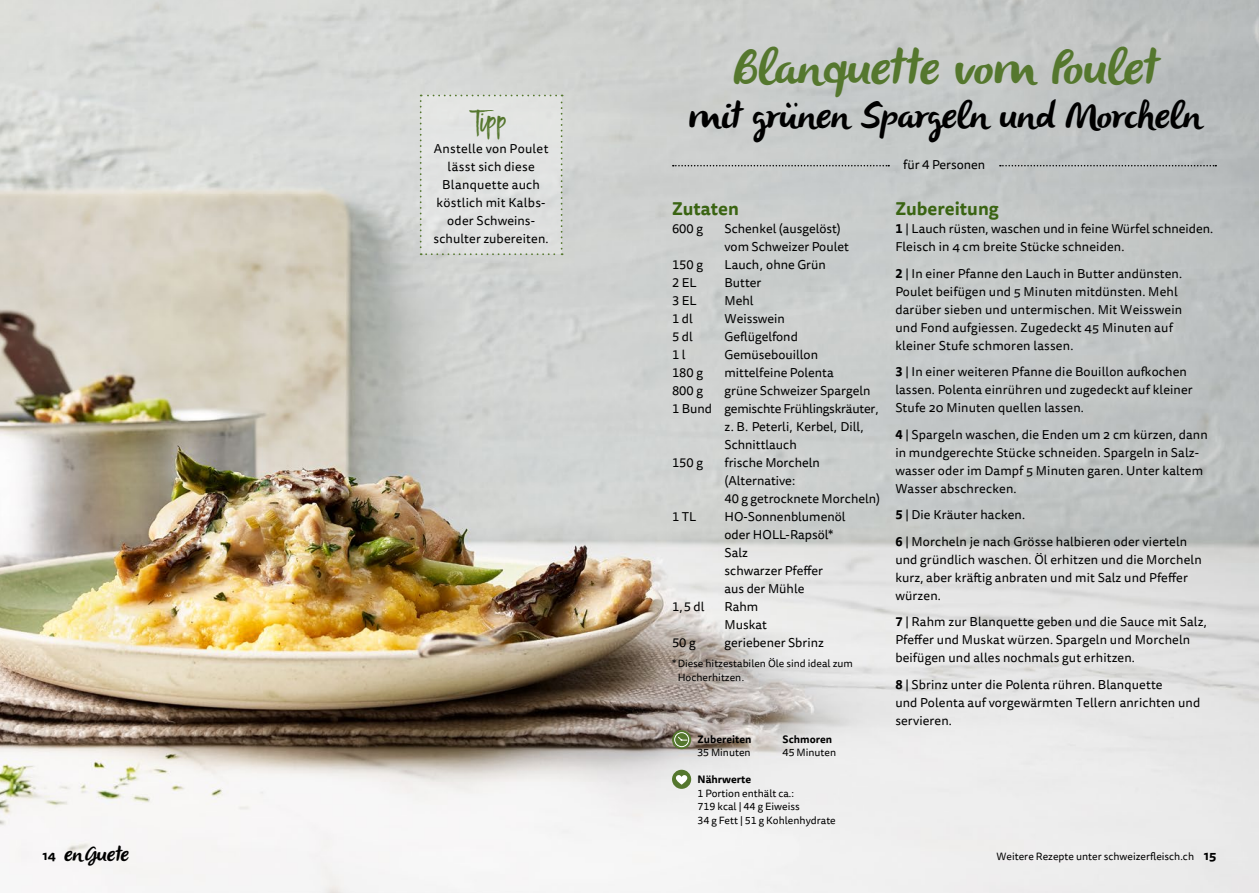
<style>
.page{position:relative;width:1259px;height:893px;background:#fff}
.page>*{position:absolute;margin:0;border:0;box-sizing:border-box;transform-origin:0 0}
.t1{font:italic 49.5px "Olivier";color:#55772e}
.t2{font:italic 37.5px "Olivier";color:#000}
.t3{font:28.5px "Black Diamond";color:#55772e}
.t4{font:italic 21px "Olivier";color:#000}
.t5{font:700 18px "Tisa Sans OT";color:#3a6412}
.t6{font:12.75px/18px "Tisa Sans OT";letter-spacing:.01em;color:#000}
.t7{font:12.75px "Tisa Sans OT";letter-spacing:-.015em;color:#000}
.t8{font:10.5px/13.5px "Tisa Sans OT";color:#000}
.t9{font:700 10.5px "Tisa Sans OT";color:#000}
.s1{font-weight:700}
.s2{font-family:"Tisa Sans OT";font-weight:700;font-style:normal;font-size:12.75px}
.s3{font-weight:700;font-size:12.75px}
</style>
<div class="page">
<img style="left:0;top:0;width:1259px;height:893px">
<svg style="left:673px;top:165px;width:216px;height:1px"></svg>
<svg style="left:1000px;top:165px;width:216px;height:1px"></svg>
<svg style="left:672px;top:730px;width:19px;height:19px"></svg>
<div style="left:674px;top:732px;width:15px;height:15px;border:1px solid #fff;border-radius:50%"></div>
<svg style="left:677px;top:736px;width:10px;height:5px"></svg>
<div style="left:672px;top:770px;width:19px;height:19px;background:#55772e;border-radius:50%"></div>
<svg style="left:676px;top:775px;width:11px;height:10px"></svg>
<div style="left:420px;top:95px;width:142px;height:160px;background:#e1e3e2"></div>
<h3 class="t3" style="left:475px;top:102px;width:34px">Tipp</h3>
<p class="t6" style="left:433px;top:140px;width:117px;text-align:center">Anstelle von Poulet lässt sich diese<br>Blanquette auch köstlich mit Kalbs&shy;oder Schweins&shy;schulter zubereiten.</p>
<h1 class="t1" style="left:732px;top:40px;width:437px">Blanquettevo m Po ulet</h1>
<h2 class="t2" style="left:687px;top:94px;width:514px">mitgrünen Spargeln und Morcheln</h2>
<h3 class="t5" style="left:672px;top:197px;width:68px">Zutaten</h3>
<p class="t6" style="left:672px;top:220px;width:32px">600 g</p>
<p class="t6" style="left:724px;top:220px;width:126px">Schenkel (ausgelöst) vom Schweizer Poulet</p>
<p class="t6" style="left:672px;top:256px;width:32px">150 g</p>
<p class="t6" style="left:724px;top:256px;width:103px">Lauch, ohne Grün</p>
<p class="t6" style="left:672px;top:274px;width:26px">2 EL</p>
<p class="t6" style="left:724px;top:274px;width:38px">Butter</p>
<p class="t6" style="left:672px;top:292px;width:26px">3 EL</p>
<p class="t6" style="left:724px;top:292px;width:31px">Mehl</p>
<p class="t6" style="left:672px;top:310px;width:22px">1 dl</p>
<p class="t6" style="left:724px;top:310px;width:62px">Weisswein</p>
<p class="t6" style="left:672px;top:328px;width:22px">5 dl</p>
<p class="t6" style="left:724px;top:328px;width:75px">Geflügelfond</p>
<p class="t6" style="left:672px;top:346px;width:15px">1 l</p>
<p class="t6" style="left:724px;top:346px;width:95px">Gemüsebouillon</p>
<p class="t6" style="left:672px;top:364px;width:32px">180 g</p>
<p class="t6" style="left:724px;top:364px;width:111px">mittelfeine Polenta</p>
<p class="t6" style="left:672px;top:382px;width:32px">800 g</p>
<p class="t6" style="left:724px;top:382px;width:147px">grüne Schweizer Spargeln</p>
<p class="t7" style="left:672px;top:401px;width:209px">1 Bund gemischte Frühlingskräuter,</p>
<p class="t6" style="left:724px;top:418px;width:142px">z.B. Peterli, Kerbel, Dill,</p>
<p class="t6" style="left:724px;top:436px;width:74px">Schnittlauch</p>
<p class="t6" style="left:672px;top:454px;width:32px">150 g</p>
<p class="t6" style="left:724px;top:454px;width:157px">frische Morcheln (Alternative:<br>40 g getrocknete Morcheln)</p>
<p class="t6" style="left:672px;top:508px;width:26px">1 TL</p>
<p class="t6" style="left:724px;top:508px;width:122px">HO-Sonnenblumenöl oder HOLL-Rapsöl*<br>Salz<br>schwarzer Pfeffer aus der Mühle</p>
<p class="t6" style="left:672px;top:599px;width:34px">1,5 dl</p>
<p class="t6" style="left:724px;top:599px;width:44px">Rahm<br>Muskat</p>
<p class="t6" style="left:672px;top:635px;width:25px">50 g</p>
<p class="t6" style="left:724px;top:635px;width:101px">geriebener Sbrinz</p>
<p class="t8" style="left:678px;top:657px;width:177px;text-indent:-6px">* Diese hitzestabilen Öle sind ideal zum<br>Hocherhitzen.</p>
<p class="t9" style="left:697px;top:732px;width:56px">Zubereiten</p>
<p class="t8" style="left:697px;top:746px;width:55px">35 Minuten</p>
<p class="t9" style="left:697px;top:773px;width:55px">Nährwerte</p>
<p class="t8" style="left:697px;top:787px;width:140px">1 Portion enthält ca.:<br>719 kcal | 44 g Eiweiss<br>34 g Fett | 51 g Kohlenhydrate</p>
<p class="t9" style="left:782px;top:732px;width:51px">Schmoren</p>
<p class="t8" style="left:782px;top:746px;width:55px">45 Minuten</p>
<p class="t6" style="left:903px;top:156px;width:84px">für 4 Personen</p>
<h3 class="t5" style="left:895px;top:197px;width:105px">Zubereitung</h3>
<p class="t6" style="left:895px;top:220px;width:319px"><span class="s1">1</span> | Lauch rüsten, waschen und in feine Würfel schneiden.<br>Fleisch in 4 cm breite Stücke schneiden.</p>
<p class="t6" style="left:895px;top:265px;width:288px"><span class="s1">2</span> | In einer Pfanne den Lauch in Butter andünsten.<br>Poulet beifügen und 5 Minuten mitdünsten. Mehl darüber sieben und untermischen. Mit Weisswein und Fond aufgiessen. Zugedeckt 45 Minuten auf kleiner Stufe schmoren lassen.</p>
<p class="t6" style="left:895px;top:363px;width:299px"><span class="s1">3</span> | In einer weiteren Pfanne die Bouillon aufkochen lassen. Polenta einrühren und zugedeckt auf kleiner<br>Stufe 20 Minuten quellen lassen.</p>
<p class="t6" style="left:895px;top:426px;width:314px"><span class="s1">4</span> | Spargeln waschen, die Enden um 2 cm kürzen, dann in mundgerechte Stücke schneiden. Spargeln in Salz&shy;wasser oder im Dampf 5 Minuten garen. Unter kaltem Wasser abschrecken.</p>
<p class="t6" style="left:895px;top:502px;width:293px;line-height:26.5px"><span class="s1">5</span> | Die Kräuter hacken.<br><span class="s1">6</span> | Morcheln je nach Grösse halbieren oder vierteln</p>
<p class="t6" style="left:895px;top:551px;width:308px">und gründlich waschen. Öl erhitzen und die Morcheln kurz, aber kräftig anbraten und mit Salz und Pfeffer würzen.</p>
<p class="t6" style="left:895px;top:614px;width:313px"><span class="s1">7</span> | Rahm zur Blanquette geben und die Sauce mit Salz,<br>Pfeffer und Muskat würzen. Spargeln und Morcheln beifügen und alles nochmals gut erhitzen.</p>
<p class="t6" style="left:895px;top:676px;width:306px"><span class="s1">8</span> | Sbrinz unter die Polenta rühren. Blanquette<br>und Polenta auf vorgewärmten Tellern anrichten und servieren.</p>
<h3 class="t4" style="left:43px;top:842px;width:92px"><span class="s2">1 4</span> en Guete</h3>
<p class="t8" style="left:996px;top:850px;width:221px">Weitere Rezepte unter schweizerfleisch.ch <span class="s3">15</span></p>
</div>
